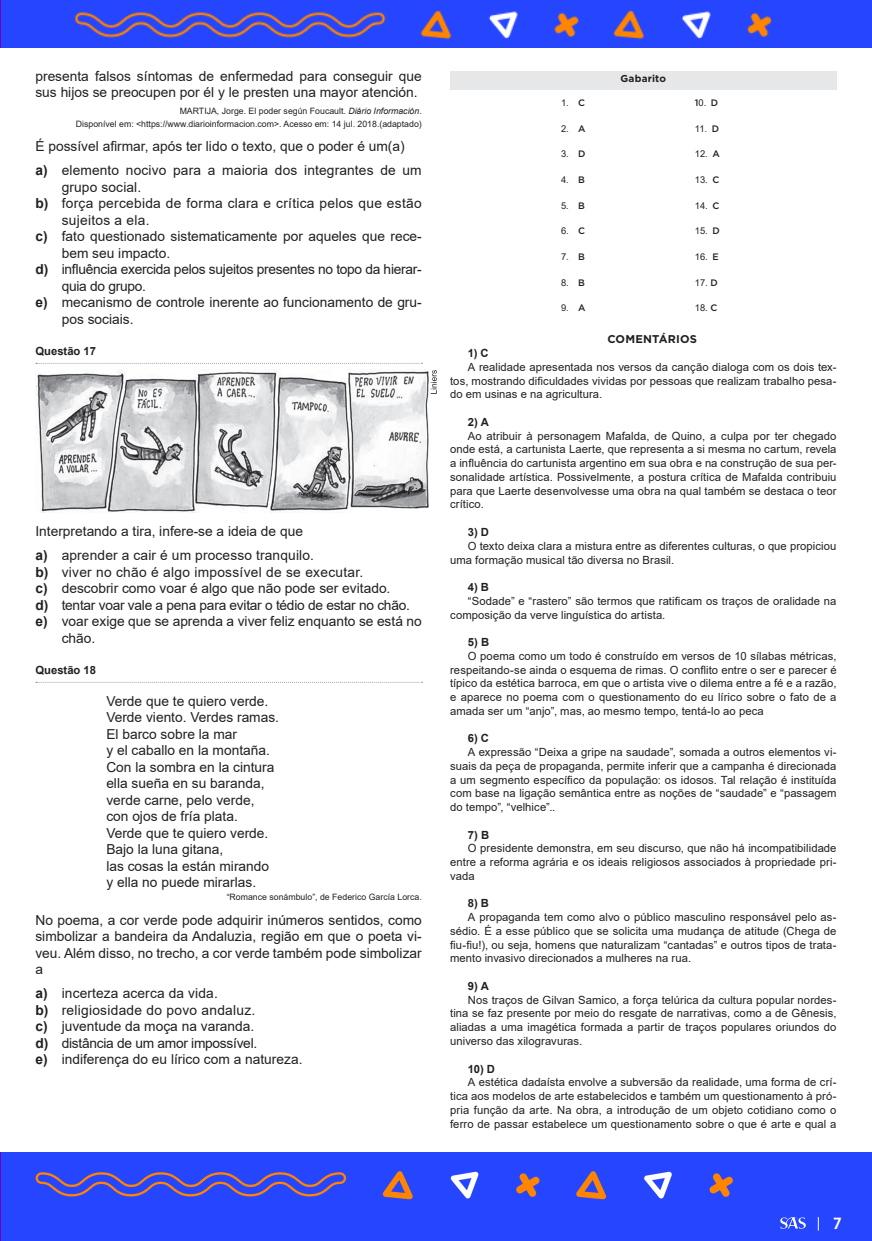
<style>
.page{position:relative;width:872px;height:1241px;background:#fff}
.page>*{position:absolute;margin:0;border:0;box-sizing:border-box;transform-origin:0 0}
.t1{font:700 15px "Koz Go Pr 6 N";color:#fff}
.t2{font:13.75px/16.5px "Arial";color:#231f20}
.t3{font:13.75px "Arial";letter-spacing:-.02em;color:#231f20}
.t4{font:13.75px "Arial";letter-spacing:.02em;color:#231f20}
.t5{font:11.25px/13.8px "Arial";letter-spacing:.005em;color:#231f20;text-align:justify}
.t6{font:700 11.25px "Arial";color:#231f20}
.t7{font:700 11.25px "Gotham";letter-spacing:.015em;color:#231f20}
.t8{font:700 10px "Gotham";letter-spacing:.02em;color:#231f20}
.t9{font:9.38px "Arial";letter-spacing:-.01em;color:#231f20}
.t10{font:500 9.38px "Gotham";color:#231f20}
.t11{font:8.75px/13px "Arial";color:#231f20;text-align:right}
.s1{font-style:italic}
.s2{font-weight:700}
.s3{font-family:"Gotham";font-weight:500}
.s4{font-family:"Arial";font-weight:400}
</style>
<div class="page">
<div style="left:2px;top:1152px;width:870px;height:88px;background:#2645ff"></div>
<svg style="left:780px;top:1216px;width:25px;height:12px"></svg>
<svg style="left:818px;top:1216px;width:1px;height:14px"></svg>
<img style="left:2px;top:0;width:870px;height:48px">
<div style="left:450px;top:71px;width:386px;height:18px;background:#e6e7e9"></div>
<svg style="left:36px;top:363px;width:386px;height:1px"></svg>
<svg style="left:36px;top:681px;width:386px;height:1px"></svg>
<img style="left:35px;top:371px;width:394px;height:141px">
<svg style="left:431px;top:370px;width:6px;height:24px"></svg>
<p class="t2" style="left:35px;top:68px;width:388px">presenta falsos síntomas de enfermedad para conseguir que sus hijos se preocupen por él y le presten una mayor atención.</p>
<p class="t11" style="left:76px;top:104px;width:347px">MARTIJA, Jorge. El poder según Foucault. <span class="s1">Diário Información</span>.<br>Disponível em: &lt;https://www.diarioinformacion.com&gt;. Acesso em: 14 jul. 2018.(adaptado)</p>
<p class="t2" style="left:35px;top:134px;width:388px;line-height:24px">É possível afirmar, após ter lido o texto, que o poder é um(a)<br><span class="s2">a)</span> elemento nocivo para a maioria dos integrantes de um</p>
<p class="t2" style="left:62px;top:178px;width:81px">grupo social.</p>
<p class="t4" style="left:35px;top:194px;width:388px"><span class="s2">b)</span> força percebida de forma clara e crítica pelos que estão</p>
<p class="t4" style="left:62px;top:210px;width:89px">sujeitos a ela.</p>
<p class="t2" style="left:35px;top:228px;width:388px"><span class="s2">c)</span> fato questionado sistematicamente por aqueles que rece-</p>
<p class="t2" style="left:62px;top:244px;width:110px">bem seu impacto.</p>
<p class="t3" style="left:35px;top:260px;width:388px"><span class="s2">d)</span> influência exercida pelos sujeitos presentes no topo da hierar-</p>
<p class="t3" style="left:62px;top:276px;width:86px">quia do grupo.</p>
<p class="t2" style="left:35px;top:294px;width:388px"><span class="s2">e)</span> mecanismo de controle inerente ao funcionamento de gru-</p>
<p class="t2" style="left:62px;top:310px;width:73px">pos sociais.</p>
<p class="t6" style="left:35px;top:343px;width:62px">Questão 17</p>
<p class="t2" style="left:35px;top:519px;width:280px;line-height:24px">Interpretando a tira, infere-se a ideia de que <span class="s2">a)</span> aprender a cair é um processo tranquilo.</p>
<p class="t4" style="left:35px;top:562px;width:329px"><span class="s2">b)</span> viver no chão é algo impossível de se executar.</p>
<p class="t2" style="left:35px;top:580px;width:356px"><span class="s2">c)</span> descobrir como voar é algo que não pode ser evitado.</p>
<p class="t3" style="left:35px;top:595px;width:376px"><span class="s2">d)</span> tentar voar vale a pena para evitar o tédio de estar no chão.</p>
<p class="t2" style="left:35px;top:613px;width:388px"><span class="s2">e)</span> voar exige que se aprenda a viver feliz enquanto se está no</p>
<p class="t2" style="left:62px;top:629px;width:35px">chão.</p>
<p class="t6" style="left:35px;top:662px;width:62px">Questão 18</p>
<p class="t2" style="left:106px;top:692px;width:174px">Verde que te quiero verde.<br>Verde viento. Verdes ramas.<br>El barco sobre la mar<br>y el caballo en la montaña.<br>Con la sombra en la cintura ella sueña en su baranda, verde carne, pelo verde, con ojos de fría plata.<br>Verde que te quiero verde.<br>Bajo la luna gitana,<br>las cosas la están mirando y ella no puede mirarlas.</p>
<p class="t11" style="left:227px;top:890px;width:197px">“Romance sonámbulo”, de Federico García Lorca.</p>
<p class="t2" style="left:35px;top:911px;width:388px;text-align:justify">No poema, a cor verde pode adquirir inúmeros sentidos, como simbolizar a bandeira da Andaluzia, região em que o poeta vi&shy;veu. Além disso, no trecho, a cor verde também pode simbolizar a</p>
<p class="t2" style="left:35px;top:984px;width:268px"><span class="s2">a)</span> incerteza acerca da vida.<br><span class="s2">b)</span> religiosidade do povo andaluz.<br><span class="s2">c)</span> juventude da moça na varanda.<br><span class="s2">d)</span> distância de um amor impossível.<br><span class="s2">e)</span> indiferença do eu lírico com a natureza.</p>
<p class="t8" style="left:620px;top:72px;width:47px">Gabarito</p>
<p class="t9" style="left:561px;top:96px;width:25px">1. <span class="s3">C</span></p>
<p class="t10" style="left:695px;top:97px;width:25px">1<span class="s4">0.</span> D</p>
<p class="t9" style="left:561px;top:122px;width:26px">2. <span class="s3">A</span></p>
<p class="t9" style="left:695px;top:122px;width:26px">11. <span class="s3">D</span></p>
<p class="t9" style="left:561px;top:148px;width:26px">3. <span class="s3">D</span></p>
<p class="t9" style="left:695px;top:148px;width:26px">12. <span class="s3">A</span></p>
<p class="t9" style="left:561px;top:173px;width:25px">4. <span class="s3">B</span></p>
<p class="t9" style="left:695px;top:173px;width:26px">13. <span class="s3">C</span></p>
<p class="t9" style="left:561px;top:199px;width:25px">5. <span class="s3">B</span></p>
<p class="t9" style="left:695px;top:199px;width:26px">14. <span class="s3">C</span></p>
<p class="t9" style="left:561px;top:224px;width:25px">6. <span class="s3">C</span></p>
<p class="t9" style="left:695px;top:224px;width:26px">15. <span class="s3">D</span></p>
<p class="t9" style="left:561px;top:250px;width:25px">7. <span class="s3">B</span></p>
<p class="t9" style="left:695px;top:250px;width:25px">16. <span class="s3">E</span></p>
<p class="t9" style="left:561px;top:276px;width:25px">8. <span class="s3">B</span></p>
<p class="t9" style="left:695px;top:276px;width:24px">17. <span class="s3">D</span></p>
<p class="t9" style="left:561px;top:301px;width:26px">9. <span class="s3">A</span></p>
<p class="t9" style="left:695px;top:301px;width:24px">18. <span class="s3">C</span></p>
<p class="t7" style="left:607px;top:332px;width:91px">COMENTÁRIOS</p>
<p class="t6" style="left:468px;top:345px;width:22px">1) C</p>
<p class="t5" style="left:450px;top:360px;width:388px;text-indent:18px">A realidade apresentada nos versos da canção dialoga com os dois tex&shy;tos, mostrando dificuldades vividas por pessoas que realizam trabalho pesa&shy;do em usinas e na agricultura.</p>
<p class="t6" style="left:468px;top:414px;width:23px">2) A</p>
<p class="t5" style="left:450px;top:429px;width:388px;text-indent:18px">Ao atribuir à personagem Mafalda, de Quino, a culpa por ter chegado onde está, a cartunista Laerte, que representa a si mesma no cartum, revela a influência do cartunista argentino em sua obra e na construção de sua per&shy;sonalidade artística. Possivelmente, a postura crítica de Mafalda contribuiu para que Laerte desenvolvesse uma obra na qual também se destaca o teor crítico.</p>
<p class="t6" style="left:468px;top:524px;width:23px">3) D</p>
<p class="t5" style="left:450px;top:538px;width:388px;text-indent:18px">O texto deixa clara a mistura entre as diferentes culturas, o que propiciou uma formação musical tão diversa no Brasil.</p>
<p class="t6" style="left:468px;top:579px;width:23px">4) B</p>
<p class="t5" style="left:450px;top:593px;width:388px;text-indent:18px">“Sodade” e “rastero” são termos que ratificam os traços de oralidade na composição da verve linguística do artista.</p>
<p class="t6" style="left:468px;top:634px;width:23px">5) B</p>
<p class="t5" style="left:450px;top:648px;width:388px;text-indent:18px">O poema como um todo é construído em versos de 10 sílabas métricas, respeitando-se ainda o esquema de rimas. O conflito entre o ser e parecer é típico da estética barroca, em que o artista vive o dilema entre a fé e a razão, e aparece no poema com o questionamento do eu lírico sobre o fato de a amada ser um “anjo”, mas, ao mesmo tempo, tentá-lo ao peca</p>
<p class="t6" style="left:468px;top:730px;width:23px">6) C</p>
<p class="t5" style="left:450px;top:745px;width:388px;text-indent:18px">A expressão “Deixa a gripe na saudade”, somada a outros elementos vi&shy;suais da peça de propaganda, permite inferir que a campanha é direcionada a um segmento específico da população: os idosos. Tal relação é instituída com base na ligação semântica entre as noções de “saudade” e “passagem do tempo”, “velhice”..</p>
<p class="t6" style="left:468px;top:826px;width:23px">7) B</p>
<p class="t5" style="left:450px;top:841px;width:388px;text-indent:18px">O presidente demonstra, em seu discurso, que não há incompatibilidade entre a reforma agrária e os ideais religiosos associados à propriedade pri&shy;vada</p>
<p class="t6" style="left:468px;top:895px;width:23px">8) B</p>
<p class="t5" style="left:450px;top:910px;width:388px;text-indent:18px">A propaganda tem como alvo o público masculino responsável pelo as&shy;sédio. É a esse público que se solicita uma mudança de atitude (Chega de fiu-fiu!), ou seja, homens que naturalizam “cantadas” e outros tipos de trata&shy;mento invasivo direcionados a mulheres na rua.</p>
<p class="t6" style="left:468px;top:977px;width:23px">9) A</p>
<p class="t5" style="left:450px;top:992px;width:388px;text-indent:18px">Nos traços de Gilvan Samico, a força telúrica da cultura popular nordes&shy;tina se faz presente por meio do resgate de narrativas, como a de Gênesis, aliadas a uma imagética formada a partir de traços populares oriundos do universo das xilogravuras.</p>
<p class="t6" style="left:468px;top:1060px;width:29px">10) D</p>
<p class="t5" style="left:450px;top:1075px;width:388px;text-indent:18px">A estética dadaísta envolve a subversão da realidade, uma forma de crí&shy;tica aos modelos de arte estabelecidos e também um questionamento à pró&shy;pria função da arte. Na obra, a introdução de um objeto cotidiano como o ferro de passar estabelece um questionamento sobre o que é arte e qual a</p>
<h1 class="t1" style="left:833px;top:1214px;width:10px">7</h1>
</div>
